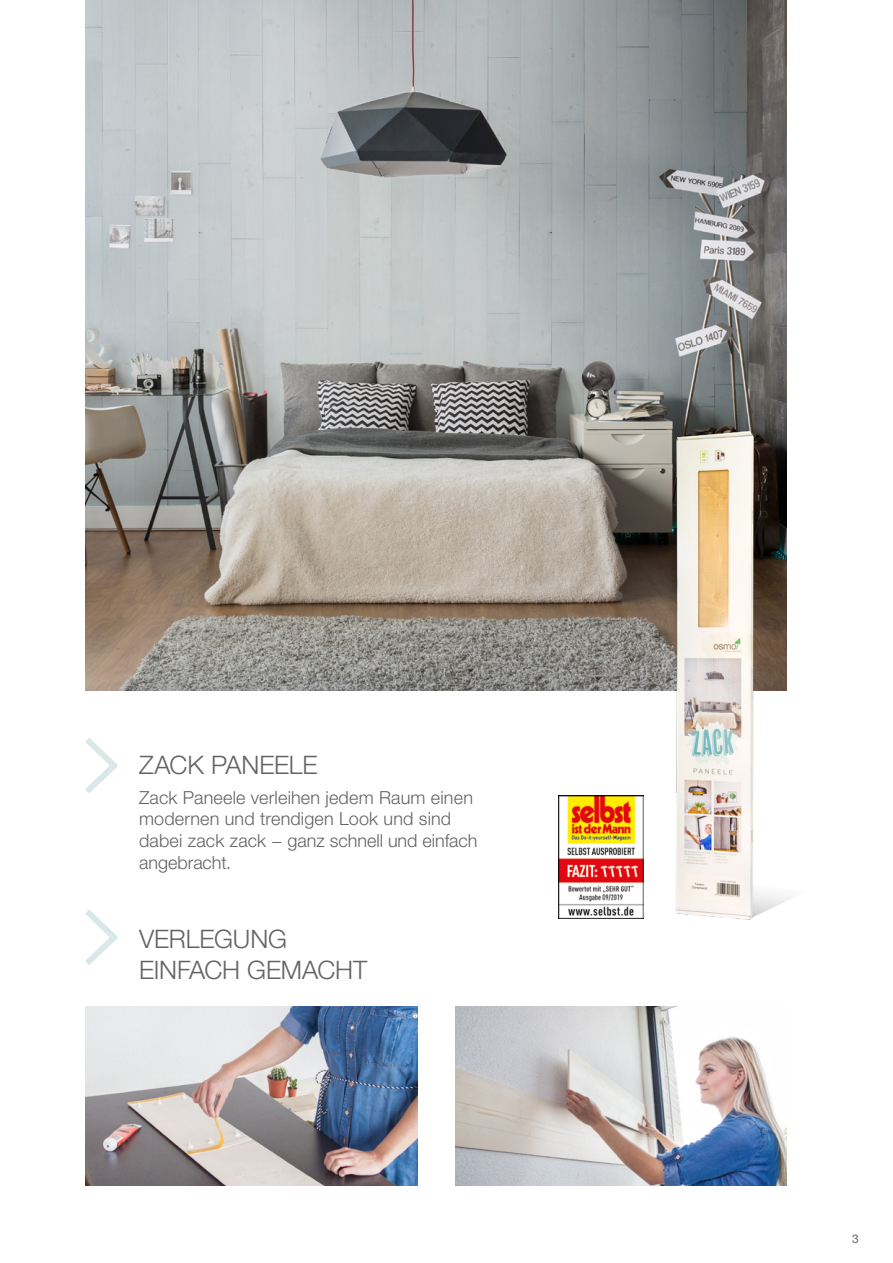
<style>
.page{position:relative;width:893px;height:1263px;background:#fff}
.page>*{position:absolute;margin:0;border:0;box-sizing:border-box;transform-origin:0 0}
.t1{font:300 25.5px/30.6px "Helvetica Neue";letter-spacing:-.005em;color:#646363}
.t2{font:300 18px/21.9px "Helvetica Neue";letter-spacing:.01em;color:#646363}
.t3{font:12px "Helvetica Neue";color:#646363}
</style>
<div class="page">
<svg style="left:759px;top:893px;width:34px;height:21px"></svg>
<img style="left:85px;top:0;width:702px;height:690px">
<img style="left:672px;top:425px;width:87px;height:495px">
<svg style="left:85px;top:738px;width:33px;height:55px"></svg>
<svg style="left:85px;top:909px;width:33px;height:56px"></svg>
<img style="left:455px;top:1006px;width:332px;height:179px">
<img style="left:85px;top:1006px;width:332px;height:179px">
<img style="left:558px;top:795px;width:86px;height:124px">
<h1 class="t1" style="left:139px;top:749px;width:180px">ZACK PANEELE</h1>
<p class="t2" style="left:139px;top:786px;width:340px">Zack Paneele verleihen jedem Raum einen modernen und trendigen Look und sind dabei zack zack − ganz schnell und einfach angebracht.</p>
<h1 class="t1" style="left:139px;top:923px;width:230px">VERLEGUNG<br>EINFACH GEMACHT</h1>
<p class="t3" style="left:852px;top:1231px;width:8px">3</p>
</div>
